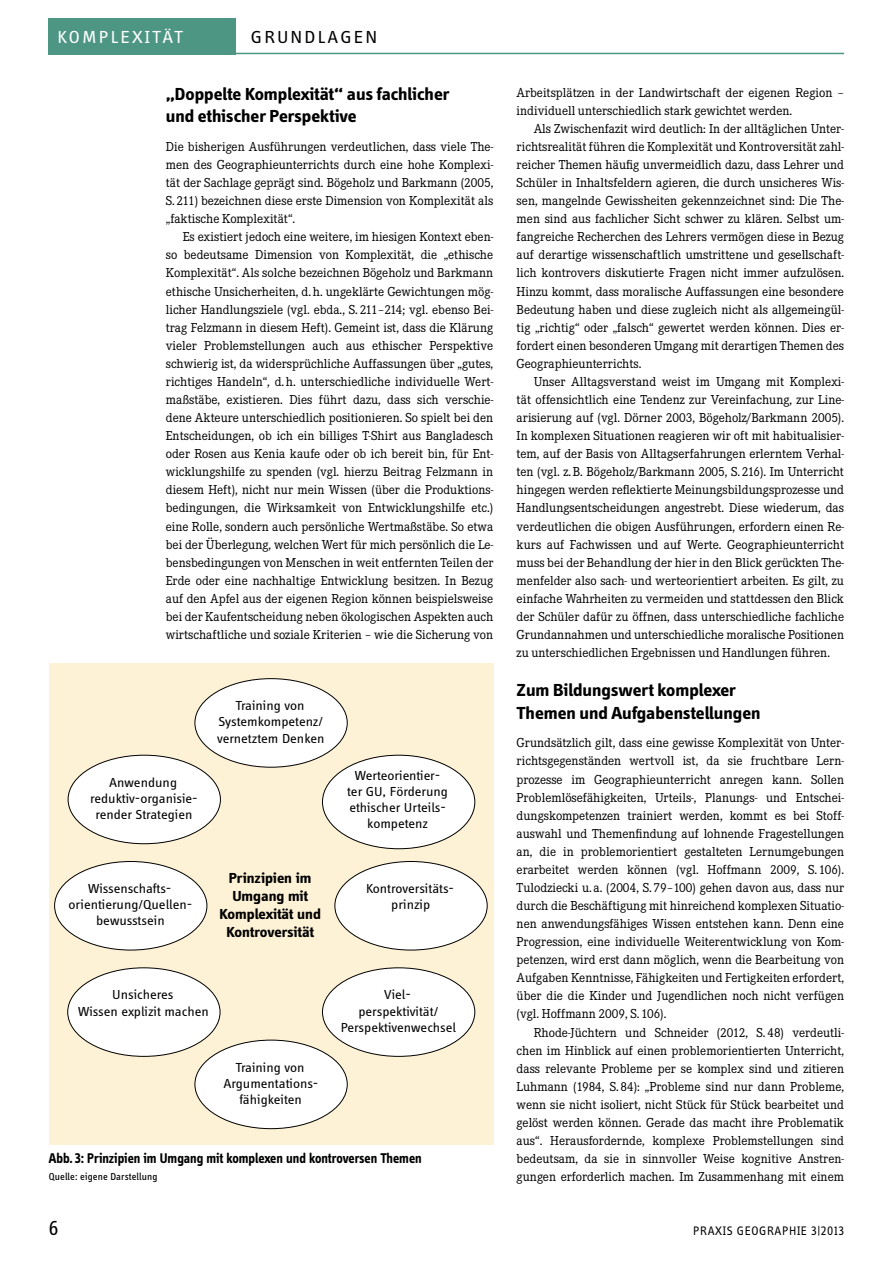
<style>
.page{position:relative;width:893px;height:1263px;background:#fff}
.page>*{position:absolute;margin:0;border:0;box-sizing:border-box;transform-origin:0 0}
.t1{font:700 18px/22.5px "Info OT Disp";color:#000;scale:1.1 1}
.t2{font:18px "Info OT Disp";letter-spacing:.11em;color:#fff;scale:1.1 1}
.t3{font:18px "Info OT Disp";letter-spacing:.11em;color:#000;scale:1.1 1}
.t4{font:700 15px/18px "Info OT Disp";letter-spacing:-.005em;color:#000;text-align:center;scale:1.1 1}
.t5{font:700 14.55px "Info OT Disp";color:#000;scale:.95 1}
.t6{font:13.5px/18px "Corporate ETOT";color:#000;text-align:justify}
.t7{font:13.5px/16.2px "Info OT Disp";color:#000;text-align:center;scale:1.1 1}
.t8{font:12.75px "Info OT Disp";letter-spacing:.05em;color:#000}
.t9{font:10.5px "Info OT Disp";letter-spacing:.01em;color:#000}
</style>
<div class="page">
<div style="left:49px;top:18px;width:187px;height:36px;background:#4e9684"></div>
<hr style="left:49px;top:53px;width:795px;height:1px;background:#4e9684">
<div style="left:49px;top:663px;width:444px;height:482px;background:#fef2d6"></div>
<div style="left:195px;top:679px;width:152px;height:88px;background:#fff;border-radius:50%"></div>
<div style="left:68px;top:755px;width:152px;height:89px;background:#fff;border-radius:50%"></div>
<div style="left:322px;top:755px;width:153px;height:94px;background:#fff;border-radius:50%"></div>
<div style="left:55px;top:861px;width:152px;height:89px;background:#fff;border-radius:50%"></div>
<div style="left:335px;top:861px;width:152px;height:89px;background:#fff;border-radius:50%"></div>
<div style="left:68px;top:968px;width:152px;height:88px;background:#fff;border-radius:50%"></div>
<div style="left:322px;top:968px;width:153px;height:88px;background:#fff;border-radius:50%"></div>
<div style="left:195px;top:1040px;width:152px;height:89px;background:#fff;border-radius:50%"></div>
<h1 class="t2" style="left:58px;top:26px;width:115px">Ko mplexität</h1>
<h1 class="t3" style="left:251px;top:26px;width:116px">Gru ndlagen</h1>
<h1 class="t1" style="left:166px;top:82px;width:259px">„Doppelte Komplexität“ aus fachlicher und ethischer Perspektive</h1>
<p class="t6" style="left:166px;top:138px;width:329px">Die bisherigen Ausführungen verdeutlichen, dass viele The&shy;men des Geographieunterrichts durch eine hohe Komplexi&shy;tät der Sachlage geprägt sind. Bögeholz und Barkmann (2005, S.211) bezeichnen diese erste Dimension von Komplexität als „faktische Komplexität“.</p>
<p class="t6" style="left:166px;top:228px;width:329px;text-indent:17px">Es existiert jedoch eine weitere, im hiesigen Kontext eben&shy;so bedeutsame Dimension von Komplexität, die „ethische Komplexität“. Als solche bezeichnen Bögeholz und Barkmann ethische Unsicherheiten, d.h. ungeklärte Gewichtungen mög&shy;licher Handlungsziele (vgl. ebda., S.211–214; vgl. ebenso Bei&shy;trag Felzmann in diesem Heft). Gemeint ist, dass die Klärung vieler Problemstellungen auch aus ethischer Perspektive schwierig ist, da widersprüchliche Auffassungen über „gutes, richtiges Handeln“, d.h. unterschiedliche individuelle Wert&shy;maßstäbe, existieren. Dies führt dazu, dass sich verschie&shy;dene Akteure unterschiedlich positionieren. So spielt bei den Entscheidungen, ob ich ein billiges T-Shirt aus Bangladesch oder Rosen aus Kenia kaufe oder ob ich bereit bin, für Ent&shy;wicklungshilfe zu spenden (vgl. hierzu Beitrag Felzmann in diesem Heft), nicht nur mein Wissen (über die Produktions&shy;bedingungen, die Wirksamkeit von Entwicklungshilfe etc.) eine Rolle, sondern auch persönliche Wertmaßstäbe. So etwa bei der Überlegung, welchen Wert für mich persönlich die Le&shy;bensbedingungen von Menschen in weit entfernten Teilen der Erde oder eine nachhaltige Entwicklung besitzen. In Bezug auf den Apfel aus der eigenen Region können beispielsweise bei der Kaufentscheidung neben ökologischen Aspekten auch wirtschaftliche und soziale Kriterien – wie die Sicherung von</p>
<p class="t7" style="left:217px;top:697px;width:99px">Training von<br>Systemkompetenz/ vernetztem Denken</p>
<p class="t7" style="left:90px;top:774px;width:99px">Anwendung reduktiv-organisie&shy;render Strategien</p>
<p class="t7" style="left:347px;top:767px;width:93px">Werteorientier&shy;ter GU, Förderung ethischer Urteils&shy;kompetenz</p>
<p class="t4" style="left:219px;top:869px;width:94px">Prinzipien im<br>Umgang mit<br>Komplexität und<br>Kontroversität</p>
<p class="t7" style="left:69px;top:880px;width:112px">Wissenschafts&shy;orientierung/Quellen&shy;bewusstsein</p>
<p class="t7" style="left:366px;top:880px;width:81px">Kontroversitäts&shy;prinzip</p>
<p class="t7" style="left:78px;top:986px;width:120px">Unsicheres<br>Wissen explizit machen</p>
<p class="t7" style="left:341px;top:986px;width:106px">Viel-<br>perspektivität/<br>Perspektivenwechsel</p>
<p class="t7" style="left:223px;top:1059px;width:86px">Training von<br>Argumentations&shy;fähigkeiten</p>
<p class="t5" style="left:49px;top:1149px;width:394px">Abb. 3: Prinzipien im Umgang mit komplexen und kontroversen Themen</p>
<p class="t9" style="left:49px;top:1170px;width:110px">Quelle: eigene Darstellung</p>
<p class="t6" style="left:517px;top:83px;width:329px">Arbeitsplätzen in der Landwirtschaft der eigenen Region – individuell unterschiedlich stark gewichtet werden.</p>
<p class="t6" style="left:517px;top:120px;width:329px;text-indent:17px">Als Zwischenfazit wird deutlich: In der alltäglichen Unter&shy;richtsrealität führen die Komplexität und Kontroversität zahl&shy;reicher Themen häufig unvermeidlich dazu, dass Lehrer und Schüler in Inhaltsfeldern agieren, die durch unsicheres Wis&shy;sen, mangelnde Gewissheiten gekennzeichnet sind: Die The&shy;men sind aus fachlicher Sicht schwer zu klären. Selbst um&shy;fangreiche Recherchen des Lehrers vermögen diese in Bezug auf derartige wissenschaftlich umstrittene und gesellschaft&shy;lich kontrovers diskutierte Fragen nicht immer aufzulösen.<br>Hinzu kommt, dass moralische Auffassungen eine besondere Bedeutung haben und diese zugleich nicht als allgemeingül&shy;tig „richtig“ oder „falsch“ gewertet werden können. Dies er&shy;fordert einen besonderen Umgang mit derartigen Themen des Geographieunterrichts.</p>
<p class="t6" style="left:517px;top:373px;width:329px;text-indent:17px">Unser Alltagsverstand weist im Umgang mit Komplexi&shy;tät offensichtlich eine Tendenz zur Vereinfachung, zur Line&shy;arisierung auf (vgl. Dörner 2003, Bögeholz/Barkmann 2005).<br>In komplexen Situationen reagieren wir oft mit habitualisier&shy;tem, auf der Basis von Alltagserfahrungen erlerntem Verhal&shy;ten (vgl. z.B. Bögeholz/Barkmann 2005, S. 216). Im Unterricht hingegen werden reflektierte Meinungsbildungsprozesse und Handlungsentscheidungen angestrebt. Diese wiederum, das verdeutlichen die obigen Ausführungen, erfordern einen Re&shy;kurs auf Fachwissen und auf Werte. Geographieunterricht muss bei der Behandlung der hier in den Blick gerückten The&shy;menfelder also sach- und werteorientiert arbeiten. Es gilt, zu einfache Wahrheiten zu vermeiden und stattdessen den Blick der Schüler dafür zu öffnen, dass unterschiedliche fachliche Grundannahmen und unterschiedliche moralische Positionen zu unterschiedlichen Ergebnissen und Handlungen führen.</p>
<h1 class="t1" style="left:517px;top:678px;width:223px">Zum Bildungswert komplexer<br>Themen und Aufgabenstellungen</h1>
<p class="t6" style="left:517px;top:734px;width:329px">Grundsätzlich gilt, dass eine gewisse Komplexität von Unter&shy;richtsgegenständen wertvoll ist, da sie fruchtbare Lern&shy;prozesse im Geographieunterricht anregen kann. Sollen Problemlösefähigkeiten, Urteils-, Planungs- und Entschei&shy;dungskompetenzen trainiert werden, kommt es bei Stoff&shy;auswahl und Themenfindung auf lohnende Fragestellungen an, die in problemorientiert gestalteten Lernumgebungen erarbeitet werden können (vgl. Hoffmann 2009, S.106).<br>Tulodziecki u. a. (2004, S. 79–100) gehen davon aus, dass nur durch die Beschäftigung mit hinreichend komplexen Situatio&shy;nen anwendungsfähiges Wissen entstehen kann. Denn eine Progression, eine individuelle Weiterentwicklung von Kom&shy;petenzen, wird erst dann möglich, wenn die Bearbeitung von Aufgaben Kenntnisse, Fähigkeiten und Fertigkeiten erfordert, über die die Kinder und Jugendlichen noch nicht verfügen (vgl. Hoffmann 2009, S.106).</p>
<p class="t6" style="left:517px;top:1023px;width:329px;text-indent:17px">Rhode-Jüchtern und Schneider (2012, S. 48) verdeutli&shy;chen im Hinblick auf einen problemorientierten Unterricht, dass relevante Probleme per se komplex sind und zitieren Luhmann (1984, S.84): „Probleme sind nur dann Probleme, wenn sie nicht isoliert, nicht Stück für Stück bearbeitet und gelöst werden können. Gerade das macht ihre Problematik aus“. Heraus-fordernde, komplexe Problemstellungen sind bedeutsam, da sie in sinnvoller Weise kognitive Anstren&shy;gungen erforderlich machen. Im Zusammenhang mit einem</p>
<p class="t8" style="left:693px;top:1223px;width:152px">Praxis Geog raphie 3|2013</p>
</div>
